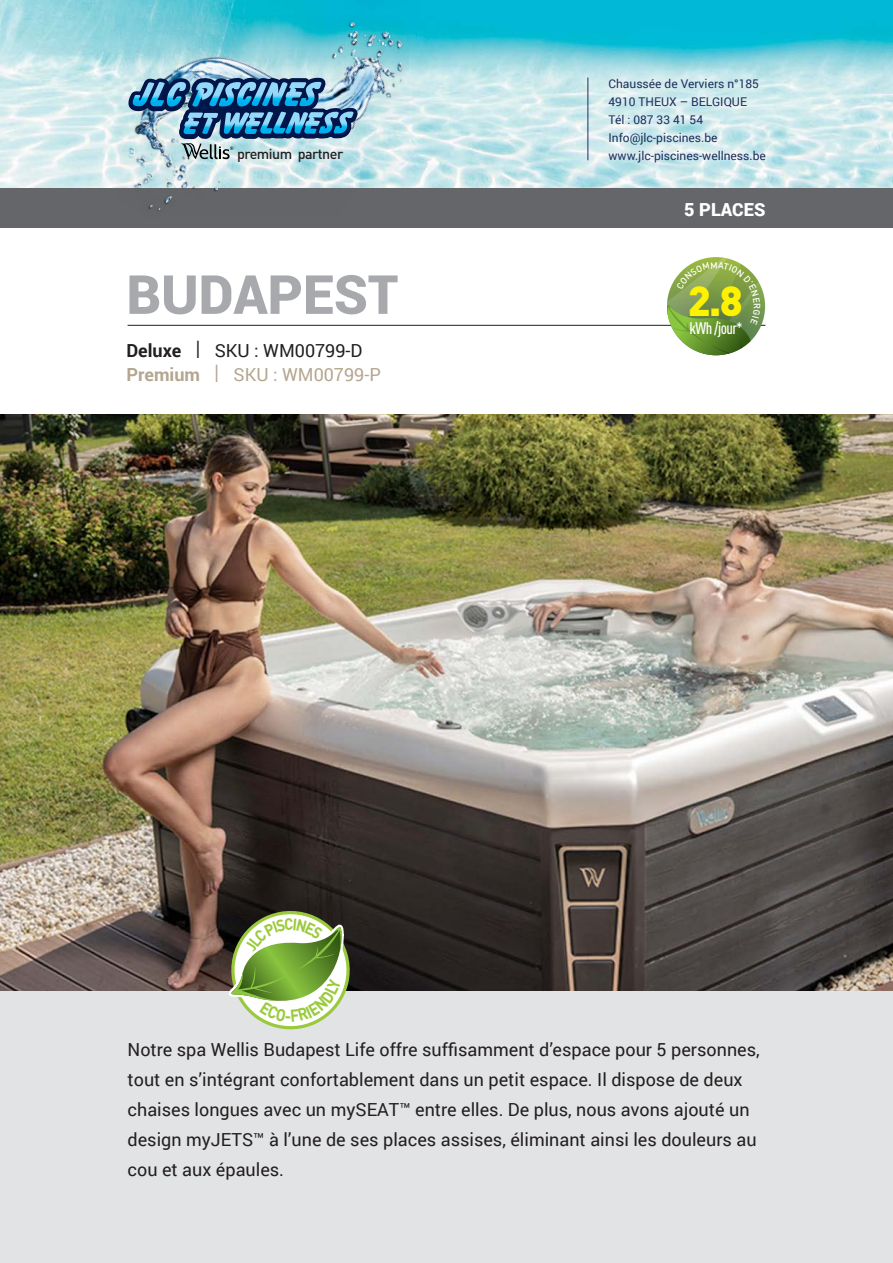
<style>
.page{position:relative;width:893px;height:1263px;background:#fff}
.page>*{position:absolute;margin:0;border:0;box-sizing:border-box;transform-origin:0 0}
.t1{font:900 54px "Roboto";color:#a7a9ac}
.t2{font:900 41.4px "DIN Pro";color:#fff200}
.t3{font:18px/30px "Roboto";color:#231f20}
.t4{font:900 18px "Roboto";color:#fff}
.t5{font:500 condensed 16.5px "DIN Pro";letter-spacing:-.035em;color:#fff}
.t6{font:500 14.25px "DIN Pro";letter-spacing:-.035em;color:#231f20}
.t7{font:12px/18px "Roboto";color:#1d2f5e}
.s1{font-weight:700}
.s2{font-weight:300;font-size:24px}
.s3{font-weight:700;color:#b4a68f}
.s4{font-weight:300;font-size:24px;color:#b4a68f}
.s5{color:#b4a68f}
</style>
<div class="page">
<img style="left:0;top:0;width:893px;height:188px">
<div style="left:0;top:983px;width:893px;height:280px;background:#e2e3e4"></div>
<img style="left:0;top:415px;width:893px;height:575px">
<hr style="left:128px;top:325px;width:637px;height:1px;background:#231f20">
<div style="left:0;top:188px;width:893px;height:39px;background:#656669"></div>
<svg style="left:145px;top:16px;width:264px;height:172px;background:#57c9d9"></svg>
<img style="left:118px;top:22px;width:285px;height:189px">
<hr style="left:588px;top:78px;width:1px;height:82px;background:#1d2f5e">
<svg style="left:685px;top:147px;width:59px;height:17px"></svg>
<svg style="left:667px;top:257px;width:98px;height:98px"></svg>
<svg style="left:226px;top:905px;width:128px;height:125px"></svg>
<p class="t6" style="left:237px;top:143px;width:108px">premium partner</p>
<h1 class="t1" style="left:126px;top:256px;width:273px">BUDAPEST</h1>
<p class="t3" style="left:126px;top:338px;width:256px;line-height:24px"><span class="s1">Deluxe</span> <span class="s2">I</span> SKU : WM00799-D<br><span class="s3">Premium</span> <span class="s4">I</span> <span class="s5">SKU : WM00799-P</span></p>
<p class="t7" style="left:608px;top:74px;width:159px">Chaussée de Verviers n°185<br>4910 THEUX – BELGIQUE<br>Tél : 087 33 41 54<br>Info@jlc-piscines.be www.jlc-piscines-wellness.be</p>
<p class="t4" style="left:684px;top:196px;width:83px">5 PLACES</p>
<p class="t5" style="left:689px;top:201px;width:55px">kWh /jour*</p>
<h2 class="t2" style="left:688px;top:265px;width:57px">2.8</h2>
<p class="t5" style="left:689px;top:316px;width:55px">kWh /jour*</p>
<p class="t3" style="left:128px;top:1034px;width:634px">Notre spa Wellis Budapest Life offre suffisamment d’espace pour 5 personnes, tout en s’intégrant confortablement dans un petit espace. Il dispose de deux chaises longues avec un mySEAT™ entre elles. De plus, nous avons ajouté un design myJETS™ à l’une de ses places assises, éliminant ainsi les douleurs au cou et aux épaules.</p>
</div>
